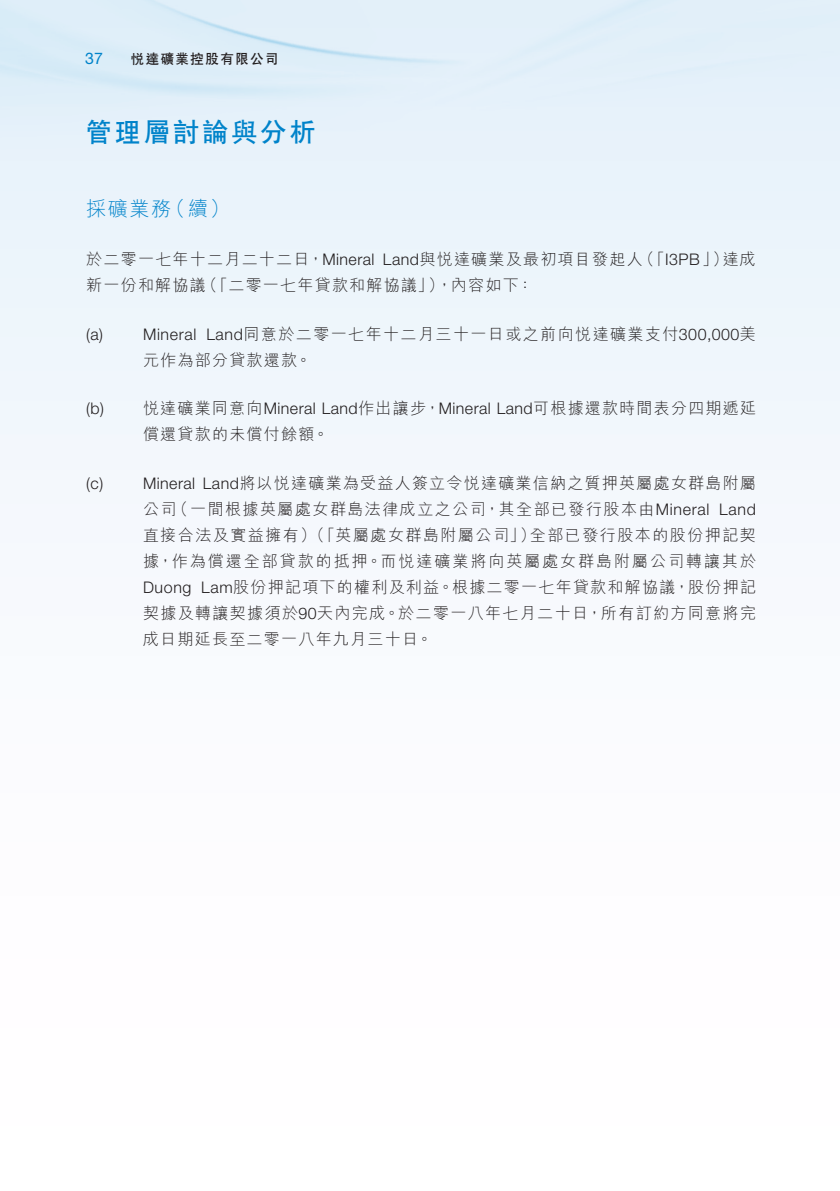
<style>
.page{position:relative;width:840px;height:1191px;background:#fff}
.page>*{position:absolute;margin:0;border:0;box-sizing:border-box;transform-origin:0 0}
.t1{font:700 27px "C Hei 2 HK";letter-spacing:.08em;color:#0083ca}
.t2{font:300 20px "M Hei HK";color:#0083ca}
.t3{font:300 16px/26px "M Hei HK";letter-spacing:.08em;color:#231f20}
.t4{font:300 16px "M Hei HK";letter-spacing:.12em;color:#231f20}
.t5{font:300 16px "Helvetica Neue LT Std";letter-spacing:.04em;color:#231f20}
.t6{font:16px "Helvetica Neue LT Std";color:#0083ca}
.t7{font:700 14px "C Hei 2 HK";letter-spacing:.065em;color:#231f20}
.s1{font-family:"Helvetica Neue LT Std"}
</style>
<div class="page">
<p class="t6" style="left:85px;top:49px;width:20px">37</p>
<p class="t7" style="left:130px;top:51px;width:150px">悅達礦業控股有限公司</p>
<h1 class="t1" style="left:85px;top:118px;width:232px">管理層討論與分析</h1>
<p class="t2" style="left:165px;top:199px;width:66px">（續(</p>
<p class="t2" style="left:86px;top:199px;width:86px">採礦業務</p>
<p class="t3" style="left:86px;top:246px;width:289px">於二零一七年十二月二十二日，<span class="s1">Mineral</span></p>
<p class="t3" style="left:638px;top:246px;width:92px">（「 <span class="s1">3I PB</span>」）</p>
<p class="t3" style="left:383px;top:246px;width:261px"><span class="s1">Land</span>與悅達礦業及最初項目發起人</p>
<p class="t3" style="left:722px;top:246px;width:35px">達成</p>
<p class="t3" style="left:201px;top:272px;width:244px">（「二零一七年貸款和解協議」）</p>
<p class="t3" style="left:86px;top:272px;width:121px">新一份和解協議</p>
<p class="t3" style="left:436px;top:272px;width:98px">，內容如下：</p>
<p class="t5" style="left:86px;top:324px;width:18px">a( )</p>
<p class="t5" style="left:86px;top:399px;width:19px">b( )</p>
<p class="t5" style="left:86px;top:474px;width:18px">c( )</p>
<p class="t5" style="left:143px;top:324px;width:55px">Mineral</p>
<p class="t3" style="left:206px;top:321px;width:551px"><span class="s1">Land</span>同意於二零一七年十二月三十一日或之前向悅達礦業支付<span class="s1">300,000</span>美</p>
<p class="t3" style="left:143px;top:347px;width:170px">元作為部分貸款還款。</p>
<p class="t3" style="left:143px;top:395px;width:614px">悅達礦業同意向<span class="s1">Mineral Land</span>作出讓步，<span class="s1">Mineral Land</span>可根據還款時間表分四期遞延</p>
<p class="t3" style="left:143px;top:421px;width:187px">償還貸款的未償付餘額。</p>
<p class="t3" style="left:203px;top:470px;width:554px"><span class="s1">Land</span>將以悅達礦業為受益人簽立令悅達礦業信納之質押英屬處女群島附屬</p>
<p class="t5" style="left:143px;top:474px;width:54px">Mineral</p>
<p class="t3" style="left:172px;top:496px;width:538px">（一間根據英屬處女群島法律成立之公司，其全部已發行股本由<span class="s1">Mineral</span></p>
<p class="t3" style="left:143px;top:496px;width:35px">公司</p>
<p class="t5" style="left:719px;top:500px;width:38px">Land</p>
<p class="t3" style="left:143px;top:522px;width:394px">直接合法及實益擁有）（「英屬處女群島附屬公司」）</p>
<p class="t4" style="left:143px;top:553px;width:614px">據，作為償還全部貸款的抵押。而悅達礦業將向英屬處女群島附屬公司轉讓其於</p>
<p class="t3" style="left:201px;top:574px;width:556px"><span class="s1">Lam</span>股份押記項下的權利及利益。根據二零一七年貸款和解協議，股份押記</p>
<p class="t3" style="left:529px;top:522px;width:227px">全部已發行股本的股份押記契</p>
<p class="t5" style="left:143px;top:578px;width:50px">Duong</p>
<p class="t3" style="left:143px;top:600px;width:614px">契據及轉讓契據須於<span class="s1">90</span>天內完成。於二零一八年七月二十日，所有訂約方同意將完成日期延長至二零一八年九月三十日。</p>
</div>
